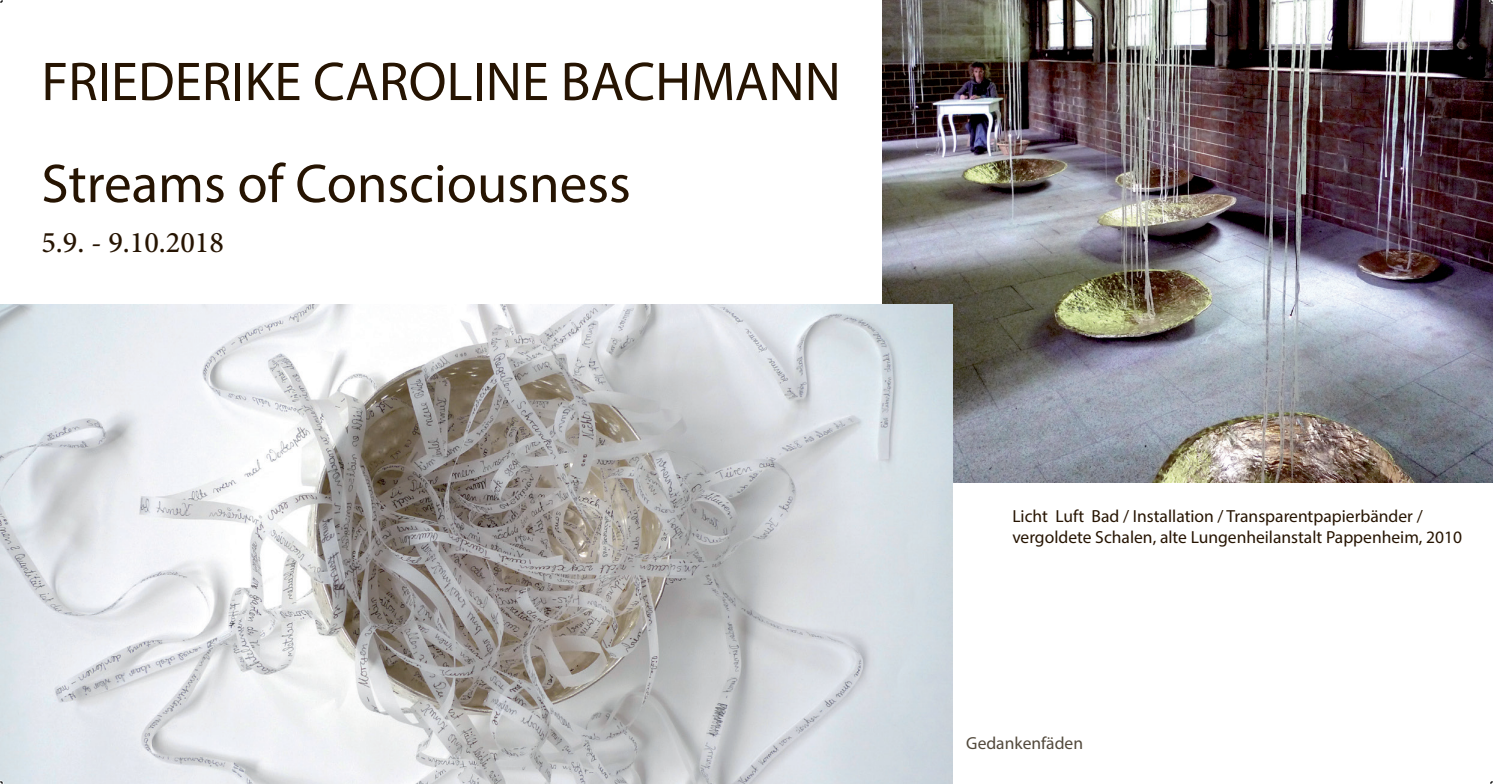
<style>
.page{position:relative;width:1493px;height:784px;background:#fff}
.page>*{position:absolute;margin:0;border:0;box-sizing:border-box;transform-origin:0 0}
.t1{font:55px/102px "Myriad Pro";color:#261402}
.t2{font:500 30px "Minion Pro";color:#261402}
.t3{font:17.5px/21px "Myriad Pro";color:#261402}
.t4{font:17.5px "Myriad Pro";color:#52493c}
</style>
<div class="page">
<img style="left:882px;top:0;width:610px;height:482px">
<img style="left:0;top:304px;width:952px;height:480px">
<svg style="left:0;top:780px;width:4px;height:4px"></svg>
<svg style="left:1489px;top:0;width:3px;height:4px"></svg>
<h1 class="t1" style="left:41px;top:30px;width:801px">FRIEDERIKE CAROLINE BACHMANN<br>Streams of Consciousness</h1>
<h2 class="t2" style="left:41px;top:222px;width:184px">5.9. - 9.10.2018</h2>
<p class="t3" style="left:1012px;top:505px;width:451px">Licht Luft Bad / Installation / Transparentpapierbänder / vergoldete Schalen, alte Lungenheilanstalt Pappenheim, 2010</p>
<p class="t4" style="left:966px;top:732px;width:118px">Gedankenfäden</p>
</div>
